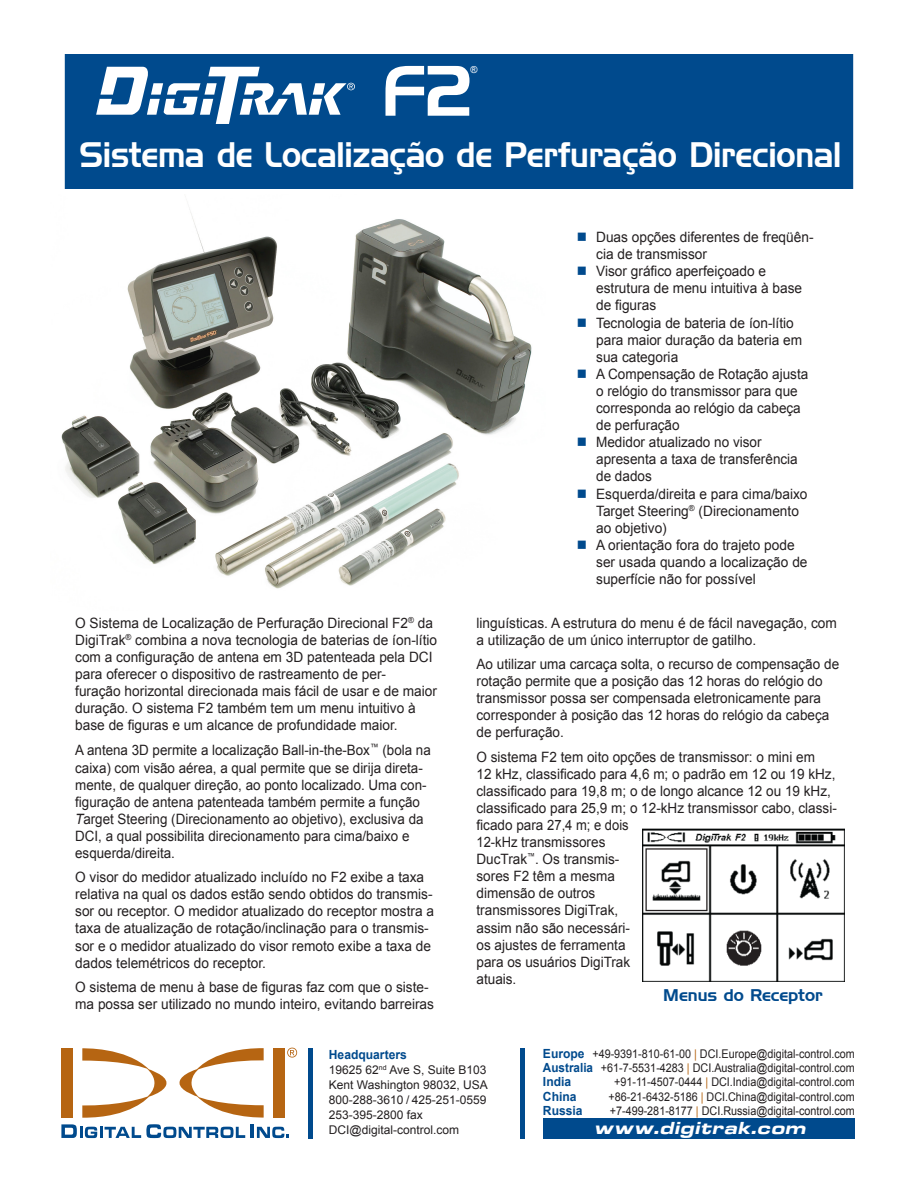
<style>
.page{position:relative;width:918px;height:1188px;background:#fff}
.page>*{position:absolute;margin:0;border:0;box-sizing:border-box;transform-origin:0 0}
.t1{font:34.5px "Handel Gothic BT";letter-spacing:-.01em;color:#fff;scale:.91 1}
.t2{font:italic 900 18px "Eurostile Extended";color:#fff}
.t3{font:16.5px "Handel Gothic BT";color:#004a8d}
.bulleted_list{font:14.25px/17.1px "Arial";color:#231f20;scale:.96 1}
.bulleted_list-2{font:14.25px/17.1px "Arial";color:#231f20;scale:.95 1}
.bulleted_list-3{font:14.25px/17.1px "Arial";color:#231f20;scale:.94 1}
.t4{font:700 12.6px "Arial";color:#004a8d;scale:.96 1}
.t5{font:12px "Arial";color:#231f20;scale:.9 1}
.t6{font:12px "Arial";color:#231f20}
.t7{font:9.6px "Arial";color:#fff}
.s1{font-style:inherit}
.s2{font-style:italic}
.s3{color:#004a8d}
.s4{font-weight:700;font-size:12.6px;color:#004a8d}
.s5{color:#b66512}
</style>
<div class="page">
<img style="left:61px;top:211px;width:471px;height:378px">
<div style="left:65px;top:54px;width:788px;height:135px;background:#004a8d"></div>
<svg style="left:96px;top:67px;width:259px;height:57px"></svg>
<div style="left:543px;top:1118px;width:312px;height:21px;background:#004a8d"></div>
<div style="left:308px;top:1048px;width:5px;height:91px;background:#004a8d"></div>
<div style="left:520px;top:1048px;width:5px;height:91px;background:#004a8d"></div>
<svg style="left:61px;top:1047px;width:236px;height:91px"></svg>
<svg style="left:386px;top:66px;width:84px;height:50px"></svg>
<img style="left:642px;top:829px;width:203px;height:152px">
<p class="t7" style="left:471px;top:63px;width:9px">®</p>
<p class="t1" style="left:80px;top:134px;width:839px"><span class="s1">S</span>istema de <span class="s1">L</span>ocalização de <span class="s1">P</span>erfuração <span class="s1">D</span>irecional</p>
<p class="bulleted_list" style="left:75px;top:614px;width:379px">O Sistema de Localização de Perfuração Direcional F2<sup>®</sup> da DigiTrak<sup>®</sup> combina a nova tecnologia de baterias de íon-lítio com a configuração de antena em 3D patenteada pela DCI para oferecer o dispositivo de rastreamento de per-<br>furação horizontal direcionada mais fácil de usar e de maior duração. O sistema F2 também tem um menu intuitivo à base de figuras e um alcance de profundidade maior.</p>
<p class="bulleted_list-3" style="left:75px;top:742px;width:380px">A antena 3D permite a localização Ball-in-the-Box<sup>™</sup> (bola na caixa) com visão aérea, a qual permite que se dirija direta&shy;mente, de qualquer direção, ao ponto localizado. Uma con&shy;figuração de antena patenteada também permite a função <span class="s2">T</span>arget Steering (Direcionamento ao objetivo), exclusiva da DCI, a qual possibilita direcionamento para cima/baixo e esquerda/direita.</p>
<p class="bulleted_list" style="left:75px;top:869px;width:375px">O visor do medidor atualizado incluído no F2 exibe a taxa relativa na qual os dados estão sendo obtidos do transmis&shy;sor ou receptor. O medidor atualizado do receptor mostra a taxa de atualização de rotação/inclinação para o transmis&shy;sor e o medidor atualizado do visor remoto exibe a taxa de dados telemétricos do receptor.</p>
<p class="bulleted_list" style="left:75px;top:978px;width:375px">O sistema de menu à base de figuras faz com que o siste&shy;ma possa ser utilizado no mundo inteiro, evitando barreiras</p>
<p class="bulleted_list" style="left:596px;top:229px;width:228px;text-indent:-19px"><span class="s3">■</span> Duas opções diferentes de freqüên&shy;cia de transmissor</p>
<p class="bulleted_list" style="left:596px;top:263px;width:216px;text-indent:-19px"><span class="s3">■</span> Visor gráfico aperfeiçoado e estrutura de menu intuitiva à base de figuras</p>
<p class="bulleted_list" style="left:596px;top:314px;width:216px;text-indent:-19px"><span class="s3">■</span> Tecnologia de bateria de íon-lítio para maior duração da bateria em sua categoria</p>
<p class="bulleted_list-2" style="left:596px;top:365px;width:225px;text-indent:-19px"><span class="s3">■</span> A Compensação de Rotação ajusta o relógio do transmissor para que corresponda ao relógio da cabeça de perfuração</p>
<p class="bulleted_list-2" style="left:596px;top:434px;width:214px;text-indent:-19px"><span class="s3">■</span> Medidor atualizado no visor apresenta a taxa de transferência de dados</p>
<p class="bulleted_list" style="left:596px;top:485px;width:222px;text-indent:-19px"><span class="s3">■</span> Esquerda/direita e para cima/baixo<br>Target Steering<sup>®</sup> (Direcionamento ao objetivo)</p>
<p class="bulleted_list" style="left:596px;top:536px;width:222px;text-indent:-19px"><span class="s3">■</span> A orientação fora do trajeto pode ser usada quando a localização de superfície não for possível</p>
<p class="bulleted_list" style="left:477px;top:614px;width:377px">linguísticas. A estrutura do menu é de fácil navegação, com a utilização de um único interruptor de gatilho.</p>
<p class="bulleted_list-2" style="left:477px;top:656px;width:383px">Ao utilizar uma carcaça solta, o recurso de compensação de rotação permite que a posição das 12 horas do relógio do transmissor possa ser compensada eletronicamente para corresponder à posição das 12 horas do relógio da cabeça de perfuração.</p>
<p class="bulleted_list-2" style="left:477px;top:748px;width:381px">O sistema F2 tem oito opções de transmissor: o mini em<br>12 kHz, classificado para 4,6 m; o padrão em 12 ou 19 kHz, classificado para 19,8 m; o de longo alcance 12 ou 19 kHz, classificado para 25,9 m; o 12-kHz transmissor cabo, classi&shy;ficado para 27,4 m; e dois<br>12-kHz transmissores<br>DucTrak<sup>™</sup>. Os transmis-<br>sores F2 têm a mesma<br>dimensão de outros<br>transmissores DigiTrak,<br>assim não são necessári-<br>os ajustes de ferramenta<br>para os usuários DigiTrak<br>atuais.</p>
<p class="t3" style="left:663px;top:985px;width:161px">Menus do Receptor</p>
<p class="t4" style="left:329px;top:1047px;width:83px">Headquarters</p>
<p class="t6" style="left:329px;top:1062px;width:159px">19625 62<sup>nd</sup> Ave S, Suite B103</p>
<p class="t6" style="left:329px;top:1077px;width:160px">Kent Washington 98032, USA</p>
<p class="t6" style="left:329px;top:1092px;width:159px">800-288-3610 / 425-251-0559</p>
<p class="t6" style="left:329px;top:1107px;width:96px">253-395-2800 fax</p>
<p class="t6" style="left:329px;top:1122px;width:132px">DCI@digital-control.com</p>
<p class="t5" style="left:543px;top:1046px;width:348px"><span class="s4">Europe</span> +49-9391-810-61-00 <span class="s5">|</span> DCI.Europe@digital-control.com</p>
<p class="t5" style="left:543px;top:1060px;width:348px"><span class="s4">Australia</span> +61-7-5531-4283 <span class="s5">|</span> DCI.Australia@digital-control.com</p>
<p class="t4" style="left:543px;top:1074px;width:31px">India</p>
<p class="t5" style="left:614px;top:1074px;width:269px">+91-11-4507-0444 <span class="s5">|</span> DCI.India@digital-control.com</p>
<p class="t4" style="left:543px;top:1088px;width:37px">China</p>
<p class="t5" style="left:609px;top:1089px;width:275px">+86-21-6432-5186 <span class="s5">|</span> DCI.China@digital-control.com</p>
<p class="t4" style="left:543px;top:1102px;width:43px">Russia</p>
<p class="t5" style="left:610px;top:1103px;width:274px">+7-499-281-8177 <span class="s5">|</span> DCI.Russia@digital-control.com</p>
<p class="t2" style="left:594px;top:1117px;width:218px">www.digitrak.com</p>
</div>
